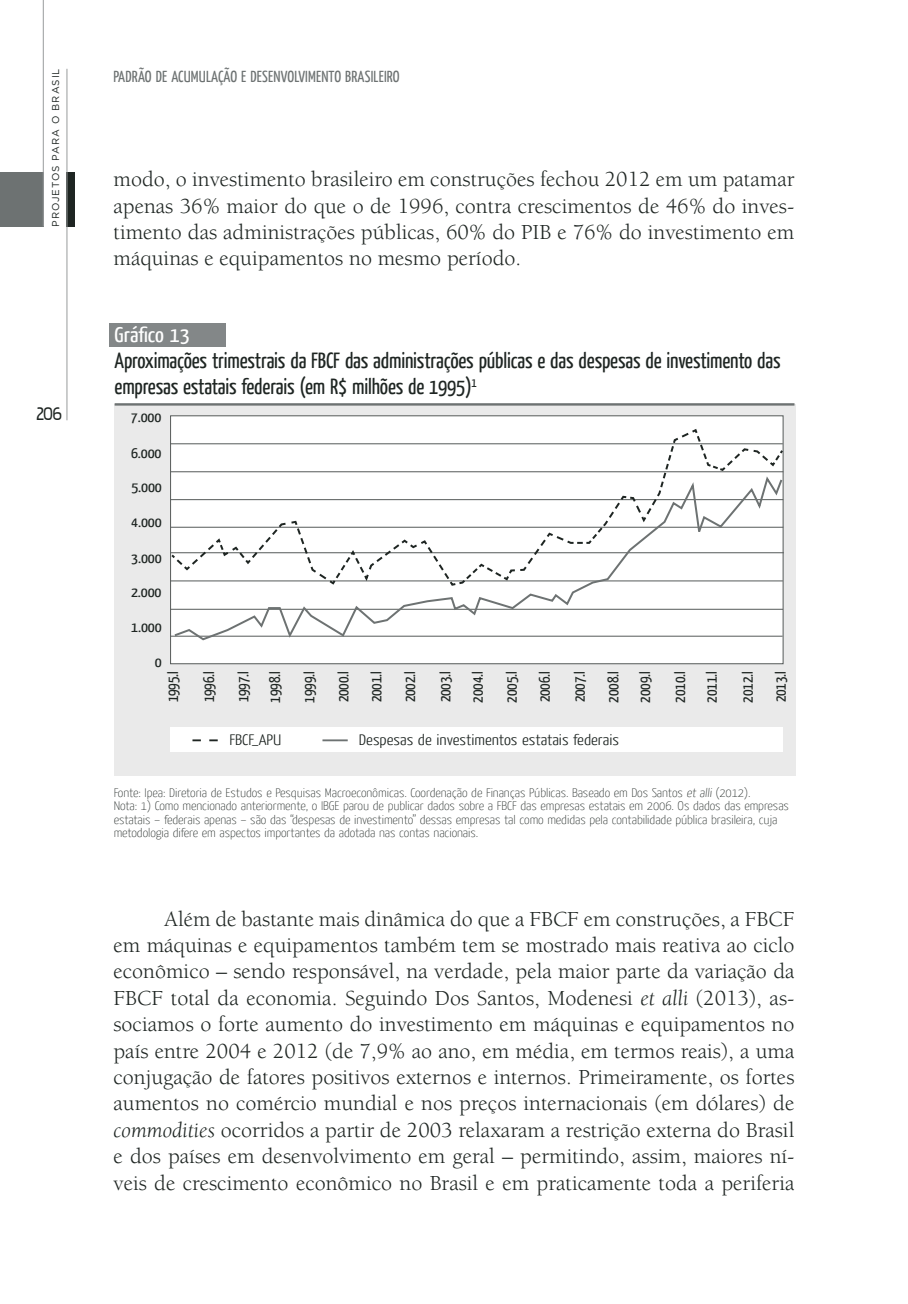
<style>
.page{position:relative;width:908px;height:1304px;background:#fff}
.page>*{position:absolute;margin:0;border:0;box-sizing:border-box;transform-origin:0 0}
.t1{font:24px "Pakenham";color:#1e2522}
.t2{font:22px/26.4px "Berkeley";color:#1e2522;text-align:justify}
.t3{font:22px/26.4px "Yanone Kaffeesatz";letter-spacing:-.01em;color:#1e2522}
.t4{font:21.2px "Yanone Kaffeesatz";color:#fff;scale:1.13 1}
.t5{font:16px "Yanone Kaffeesatz";letter-spacing:.01em;color:#6d7272}
.t6{font:15.6px/33px "Yanone Kaffeesatz";letter-spacing:-.01em;color:#1e2522}
.t7{font:300 15.2px "Yanone Kaffeesatz";color:#1e2522;scale:1.18 1}
.t8{font:14.2px "Yanone Kaffeesatz";letter-spacing:-.01em;color:#1e2522;scale:1.18 1}
.t9{font:100 12.4px/13.2px "Yanone Kaffeesatz";letter-spacing:-.005em;color:#1e2522;scale:1.13 1}
.t10{font:9.8px "Gotham";letter-spacing:.1em;color:#1e2522}
.s1{font-style:italic}
</style>
<div class="page">
<div style="left:0;top:172px;width:43px;height:54px;background:#6d7272"></div>
<hr style="left:43px;top:0;width:1px;height:226px;background:#989b9c">
<div style="left:67px;top:172px;width:8px;height:54px;background:#1e2522"></div>
<hr style="left:67px;top:69px;width:1px;height:351px;background:#989b9c">
<div style="left:114px;top:404px;width:680px;height:372px;background:#eaeaea"></div>
<div style="left:109px;top:324px;width:117px;height:23px;background:#838788"></div>
<hr style="left:115px;top:403px;width:679px;height:3px;background:#6d7272">
<div style="left:170px;top:727px;width:612px;height:25px;background:#fff"></div>
<hr style="left:322px;top:739px;width:25px;height:2px;background:#6d7272">
<svg style="left:192px;top:739px;width:26px;height:2px"></svg>
<div style="left:170px;top:416px;width:613px;height:248px;background:#fff;border:1px solid #555a59"></div>
<hr style="left:170px;top:609px;width:612px;height:1px;background:#555a59">
<hr style="left:171px;top:636px;width:611px;height:1px;background:#555a59">
<svg style="left:170px;top:427px;width:614px;height:160px"></svg>
<svg style="left:172px;top:474px;width:611px;height:167px"></svg>
<p class="t10" style="left:49px;top:227px;width:160px;rotate:-90deg">Projetos para o Brasil</p>
<p class="t1" style="left:36px;top:404px;width:27px">206</p>
<p class="t5" style="left:113px;top:66px;width:287px">Padrão de acumulação e desenvolvimento brasileiro</p>
<p class="t2" style="left:113px;top:167px;width:682px">modo, o investimento brasileiro em construções fechou 2012 em um patamar apenas 36% maior do que o de 1996, contra crescimentos de 46% do inves&shy;timento das administrações públicas, 60% do PIB e 76% do investimento em máquinas e equipamentos no mesmo período.</p>
<p class="t4" style="left:115px;top:321px;width:68px">Gráfico 13</p>
<p class="t3" style="left:115px;top:346px;width:667px">Aproximações trimestrais da FBCF das administrações públicas e das despesas de investimento das empresas estatais federais (em R$ milhões de 1995)<sup>1</sup></p>
<p class="t8" style="left:131px;top:408px;width:27px">7.000</p>
<p class="t8" style="left:131px;top:444px;width:27px">6.000</p>
<p class="t8" style="left:131px;top:478px;width:27px">5.000</p>
<p class="t8" style="left:131px;top:513px;width:27px">4.000</p>
<p class="t8" style="left:131px;top:549px;width:27px">3.000</p>
<p class="t8" style="left:131px;top:583px;width:27px">2.000</p>
<p class="t8" style="left:131px;top:618px;width:27px">1.000</p>
<p class="t8" style="left:155px;top:653px;width:7px">0</p>
<p class="t6" style="left:155px;top:702px;width:31px;rotate:-90deg">1995.I</p>
<p class="t6" style="left:326px;top:702px;width:31px;rotate:-90deg">2000.I<br>2001.I</p>
<p class="t6" style="left:763px;top:702px;width:31px;rotate:-90deg">2013.I</p>
<p class="t6" style="left:191px;top:702px;width:31px;rotate:-90deg">1996.I</p>
<p class="t6" style="left:257px;top:703px;width:31px;line-height:34px;rotate:-90deg">1998.I<br>1999.I</p>
<p class="t6" style="left:595px;top:703px;width:31px;rotate:-90deg">2008.I</p>
<p class="t6" style="left:226px;top:702px;width:31px;rotate:-90deg">1997.I</p>
<p class="t6" style="left:392px;top:702px;width:31px;rotate:-90deg">2002.I</p>
<p class="t6" style="left:428px;top:702px;width:31px;rotate:-90deg">2003.I</p>
<p class="t6" style="left:662px;top:703px;width:31px;rotate:-90deg">2010.I</p>
<p class="t6" style="left:494px;top:703px;width:31px;rotate:-90deg">2005.I<br>2006.I</p>
<p class="t6" style="left:627px;top:703px;width:31px;rotate:-90deg">2009.I</p>
<p class="t6" style="left:729px;top:703px;width:31px;rotate:-90deg">2012.I</p>
<p class="t6" style="left:562px;top:702px;width:31px;rotate:-90deg">2007.I</p>
<p class="t6" style="left:694px;top:703px;width:31px;rotate:-90deg">2011.I</p>
<p class="t6" style="left:460px;top:703px;width:31px;rotate:-90deg">2004.I</p>
<p class="t7" style="left:229px;top:730px;width:46px">FBCF_APU</p>
<p class="t7" style="left:359px;top:730px;width:222px">Despesas de investimentos estatais federais</p>
<p class="t9" style="left:114px;top:786px;width:599px">Fonte: Ipea: Diretoria de Estudos e Pesquisas Macroeconômicas. Coordenação de Finanças Públicas. Baseado em Dos Santos et alli (2012).<br>Nota: 1) Como mencionado anteriormente, o IBGE parou de publicar dados sobre a FBCF das empresas estatais em 2006. Os dados das empresas estatais – federais apenas – são das “despesas de investimento” dessas empresas tal como medidas pela contabilidade pública brasileira, cuja metodologia difere em aspectos importantes da adotada nas contas nacionais.</p>
<p class="t2" style="left:113px;top:906px;width:682px;text-indent:51px">Além de bastante mais dinâmica do que a FBCF em construções, a FBCF em máquinas e equipamentos também tem se mostrado mais reativa ao ciclo econômico – sendo responsável, na verdade, pela maior parte da variação da FBCF total da economia. Seguindo Dos Santos, Modenesi <span class="s1">et alli</span> (2013), as&shy;sociamos o forte aumento do investimento em máquinas e equipamentos no país entre 2004 e 2012 (de 7,9% ao ano, em média, em termos reais), a uma conjugação de fatores positivos externos e internos. Primeiramente, os fortes aumentos no comércio mundial e nos preços internacionais (em dólares) de <span class="s1">commodities</span> ocorridos a partir de 2003 relaxaram a restrição externa do Brasil e dos países em desenvolvimento em geral – permitindo, assim, maiores ní&shy;veis de crescimento econômico no Brasil e em praticamente toda a periferia</p>
</div>
